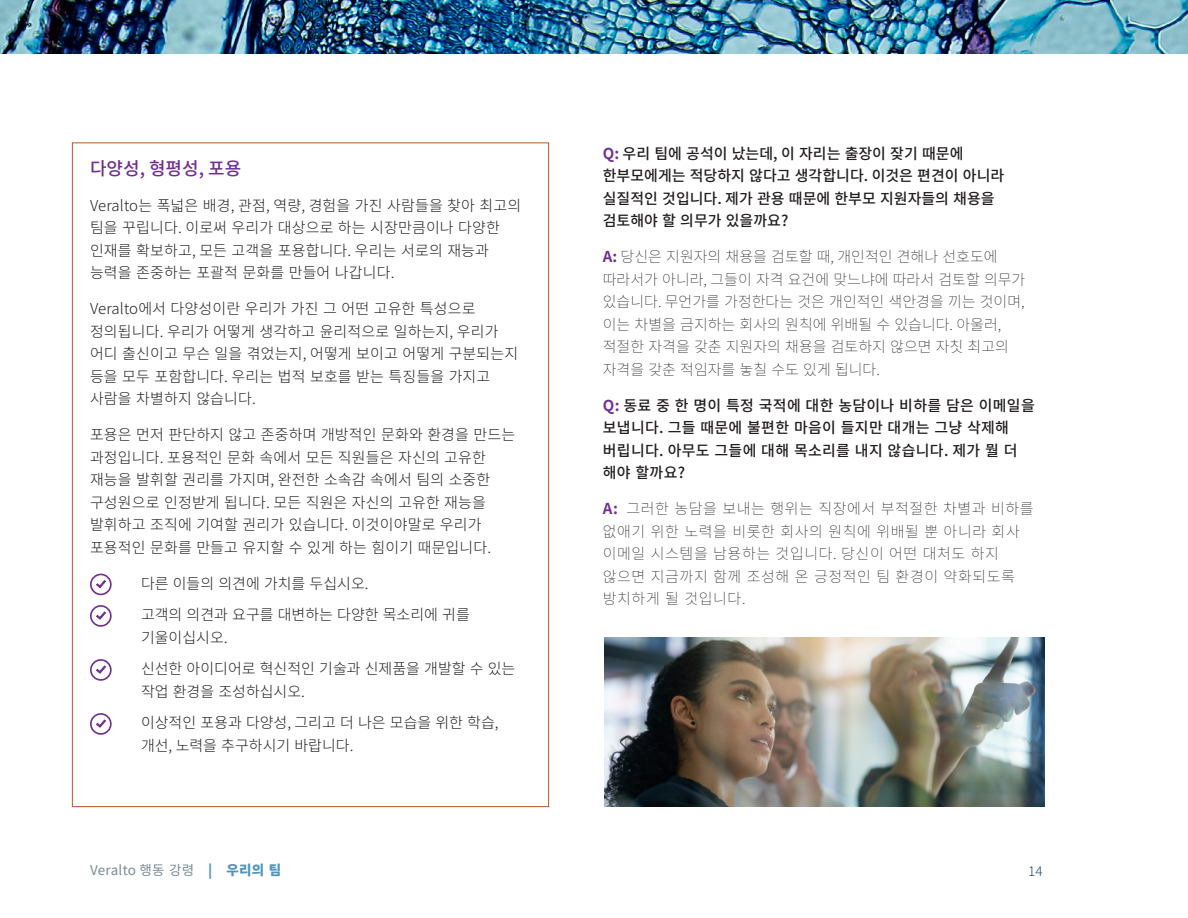
<style>
.page{position:relative;width:1188px;height:918px;background:#fff}
.page>*{position:absolute;margin:0;border:0;box-sizing:border-box;transform-origin:0 0}
.Body_Header_Purple{font:500 18px "Source Han Sans K";color:#712f91}
.Body_Text{font:300 15px/22.5px "Source Han Sans K";letter-spacing:.01em;color:#231f20}
.Body_Text_Italic{font:200 15px/22.5px "Source Han Sans K";color:#231f20}
.Bullet_Large{font:300 15px/22.5px "Source Han Sans K";color:#231f20}
.Body_Text_Italic-2{font:200 15px/22.5px "Source Han Sans K";letter-spacing:.04em;color:#231f20}
.Body_Text_Bold{font:500 15px/22.5px "Source Han Sans K";color:#231f20}
.Body_Text_Bold-2{font:500 15px/22.5px "Source Han Sans K";letter-spacing:.02em;color:#231f20}
.t1{font:13.5px "Source Han Sans K";letter-spacing:.02em;color:#7a8a94}
.t2{font:300 13.5px "Source Han Sans K";color:#224a72}
.s1{font-weight:700;color:#712f91}
.s2{font-weight:800;color:#4f96be}
</style>
<div class="page">
<img style="left:0;top:0;width:1188px;height:54px">
<div style="left:90px;top:574px;width:22px;height:21px;border:2px solid #703191;border-radius:50%"></div>
<svg style="left:96px;top:580px;width:10px;height:8px"></svg>
<div style="left:90px;top:605px;width:22px;height:22px;border:2px solid #703191;border-radius:50%"></div>
<svg style="left:96px;top:612px;width:10px;height:8px"></svg>
<div style="left:90px;top:659px;width:22px;height:22px;border:2px solid #703191;border-radius:50%"></div>
<svg style="left:96px;top:666px;width:10px;height:8px"></svg>
<div style="left:90px;top:713px;width:22px;height:22px;border:2px solid #703191;border-radius:50%"></div>
<svg style="left:96px;top:720px;width:10px;height:8px"></svg>
<img style="left:604px;top:638px;width:440px;height:169px">
<p class="Body_Header_Purple" style="left:90px;top:158px;width:153px">다양성, 형평성, 포용</p>
<p class="Body_Text" style="left:90px;top:194px;width:433px">Veralto는 폭넓은 배경, 관점, 역량, 경험을 가진 사람들을 찾아 최고의 팀을 꾸립니다. 이로써 우리가 대상으로 하는 시장만큼이나 다양한 인재를 확보하고, 모든 고객을 포용합니다. 우리는 서로의 재능과 능력을 존중하는 포괄적 문화를 만들어 나갑니다.</p>
<p class="Body_Text" style="left:90px;top:298px;width:430px">Veralto에서 다양성이란 우리가 가진 그 어떤 고유한 특성으로 정의됩니다. 우리가 어떻게 생각하고 윤리적으로 일하는지, 우리가 어디 출신이고 무슨 일을 겪었는지, 어떻게 보이고 어떻게 구분되는지 등을 모두 포함합니다. 우리는 법적 보호를 받는 특징들을 가지고 사람을 차별하지 않습니다.</p>
<p class="Body_Text" style="left:90px;top:424px;width:427px">포용은 먼저 판단하지 않고 존중하며 개방적인 문화와 환경을 만드는 과정입니다. 포용적인 문화 속에서 모든 직원들은 자신의 고유한 재능을 발휘할 권리를 가지며, 완전한 소속감 속에서 팀의 소중한 구성원으로 인정받게 됩니다. 모든 직원은 자신의 고유한 재능을 발휘하고 조직에 기여할 권리가 있습니다. 이것이야말로 우리가 포용적인 문화를 만들고 유지할 수 있게 하는 힘이기 때문입니다.</p>
<p class="Bullet_Large" style="left:141px;top:572px;width:229px">다른 이들의 의견에 가치를 두십시오.</p>
<p class="Bullet_Large" style="left:141px;top:604px;width:330px">고객의 의견과 요구를 대변하는 다양한 목소리에 귀를 기울이십시오.</p>
<p class="Bullet_Large" style="left:141px;top:658px;width:376px">신선한 아이디어로 혁신적인 기술과 신제품을 개발할 수 있는 작업 환경을 조성하십시오.</p>
<p class="Bullet_Large" style="left:141px;top:712px;width:359px">이상적인 포용과 다양성, 그리고 더 나은 모습을 위한 학습, 개선, 노력을 추구하시기 바랍니다.</p>
<p class="Body_Text_Bold" style="left:603px;top:143px;width:403px"><span class="s1">Q:</span> 우리 팀에 공석이 났는데, 이 자리는 출장이 잦기 때문에 한부모에게는 적당하지 않다고 생각합니다. 이것은 편견이 아니라 실질적인 것입니다. 제가 관용 때문에 한부모 지원자들의 채용을 검토해야 할 의무가 있을까요?</p>
<p class="Body_Text_Italic" style="left:603px;top:246px;width:424px"><span class="s1">A:</span> 당신은 지원자의 채용을 검토할 때, 개인적인 견해나 선호도에 따라서가 아니라, 그들이 자격 요건에 맞느냐에 따라서 검토할 의무가 있습니다. 무언가를 가정한다는 것은 개인적인 색안경을 끼는 것이며, 이는 차별을 금지하는 회사의 원칙에 위배될 수 있습니다. 아울러, 적절한 자격을 갖춘 지원자의 채용을 검토하지 않으면 자칫 최고의 자격을 갖춘 적임자를 놓칠 수도 있게 됩니다.</p>
<p class="Body_Text_Bold-2" style="left:603px;top:395px;width:434px"><span class="s1">Q:</span> 동료 중 한 명이 특정 국적에 대한 농담이나 비하를 담은 이메일을 보냅니다. 그들 때문에 불편한 마음이 들지만 대개는 그냥 삭제해 버립니다. 아무도 그들에 대해 목소리를 내지 않습니다. 제가 뭘 더 해야 할까요?</p>
<p class="Body_Text_Italic-2" style="left:603px;top:498px;width:432px"><span class="s1">A:</span> 그러한 농담을 보내는 행위는 직장에서 부적절한 차별과 비하를 없애기 위한 노력을 비롯한 회사의 원칙에 위배될 뿐 아니라 회사 이메일 시스템을 남용하는 것입니다. 당신이 어떤 대처도 하지 않으면 지금까지 함께 조성해 온 긍정적인 팀 환경이 약화되도록 방치하게 될 것입니다.</p>
<p class="t1" style="left:90px;top:862px;width:193px">Veralto 행동 강령 <span class="s2">| 우리의 팀</span></p>
<p class="t2" style="left:1028px;top:863px;width:16px">14</p>
</div>
